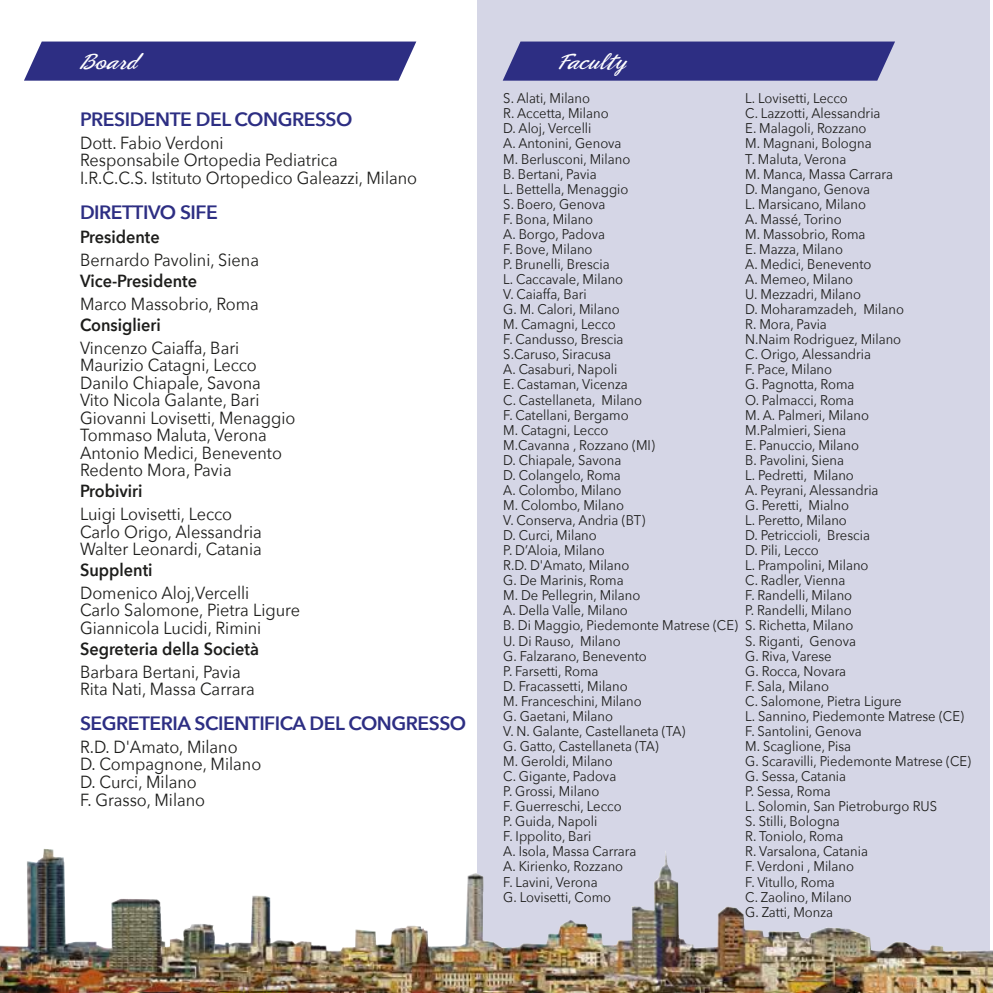
<style>
.page{position:relative;width:993px;height:993px;background:#fff}
.page>*{position:absolute;margin:0;border:0;box-sizing:border-box;transform-origin:0 0}
.t1{font:23.62px "Phoenix Script FLF";letter-spacing:.01em;color:#fff}
.t2{font:600 19.25px "Avenir Next";letter-spacing:-.025em;color:#2d2e83}
.t3{font:17.5px/17.5px "Avenir Next";color:#1d1d1b;scale:.93 1}
.t4{font:600 17.5px "Avenir Next";color:#1d1d1b;scale:.93 1}
.t5{font:14px/15px "Avenir Next";color:#1d1d1b;scale:.93 1}
</style>
<div class="page">
<div style="left:477px;top:0;width:512px;height:992px;background:#d5d6e6"></div>
<svg style="left:24px;top:42px;width:392px;height:39px;background:#383989"></svg>
<img style="left:0;top:853px;width:992px;height:139px">
<svg style="left:502px;top:42px;width:392px;height:39px;background:#353688"></svg>
<h1 class="t1" style="left:78px;top:49px;width:60px">Board</h1>
<h1 class="t1" style="left:557px;top:49px;width:70px">Faculty</h1>
<h2 class="t2" style="left:80px;top:103px;width:274px">PRESIDENTE DEL CONGRESSO</h2>
<p class="t3" style="left:80px;top:133px;width:364px">Dott. Fabio Verdoni<br>Responsabile Ortopedia Pediatrica<br>I.R.C.C.S. Istituto Ortopedico Galeazzi, Milano</p>
<h2 class="t2" style="left:80px;top:195px;width:139px">DIRETTIVO SIFE</h2>
<p class="t4" style="left:80px;top:222px;width:87px">Presidente</p>
<p class="t3" style="left:80px;top:250px;width:194px">Bernardo Pavolini, Siena</p>
<p class="t4" style="left:80px;top:266px;width:127px">Vice-Presidente</p>
<p class="t3" style="left:80px;top:294px;width:194px">Marco Massobrio, Roma</p>
<p class="t4" style="left:80px;top:309px;width:88px">Consiglieri</p>
<p class="t3" style="left:80px;top:338px;width:233px">Vincenzo Caiaffa, Bari<br>Maurizio Catagni, Lecco<br>Danilo Chiapale, Savona<br>Vito Nicola Galante, Bari<br>Giovanni Lovisetti, Menaggio<br>Tommaso Maluta, Verona<br>Antonio Medici, Benevento<br>Redento Mora, Pavia</p>
<p class="t4" style="left:80px;top:476px;width:69px">Probiviri</p>
<p class="t3" style="left:80px;top:504px;width:197px">Luigi Lovisetti, Lecco<br>Carlo Origo, Alessandria<br>Walter Leonardi, Catania</p>
<p class="t4" style="left:80px;top:554px;width:79px">Supplenti</p>
<p class="t3" style="left:80px;top:583px;width:238px">Domenico Aloj,Vercelli<br>Carlo Salomone, Pietra Ligure<br>Giannicola Lucidi, Rimini</p>
<p class="t4" style="left:80px;top:633px;width:194px">Segreteria della Società</p>
<p class="t3" style="left:80px;top:661px;width:189px">Barbara Bertani, Pavia<br>Rita Nati, Massa Carrara</p>
<h2 class="t2" style="left:80px;top:706px;width:387px">SEGRETERIA SCIENTIFICA DEL CONGRESSO</h2>
<p class="t3" style="left:80px;top:737px;width:196px">R.D. D'Amato, Milano<br>D. Compagnone, Milano<br>D. Curci, Milano<br>F. Grasso, Milano</p>
<p class="t5" style="left:503px;top:90px;width:254px">S. Alati, Milano<br>R. Accetta, Milano<br>D. Aloj, Vercelli<br>A. Antonini, Genova<br>M. Berlusconi, Milano<br>B. Bertani, Pavia<br>L. Bettella, Menaggio<br>S. Boero, Genova<br>F. Bona, Milano<br>A. Borgo, Padova<br>F. Bove, Milano<br>P. Brunelli, Brescia<br>L. Caccavale, Milano<br>V. Caiaffa, Bari<br>G. M. Calori, Milano<br>M. Camagni, Lecco<br>F. Candusso, Brescia<br>S.Caruso, Siracusa<br>A. Casaburi, Napoli<br>E. Castaman, Vicenza<br>C. Castellaneta, Milano<br>F. Catellani, Bergamo<br>M. Catagni, Lecco<br>M.Cavanna , Rozzano (MI)<br>D. Chiapale, Savona<br>D. Colangelo, Roma<br>A. Colombo, Milano<br>M. Colombo, Milano<br>V. Conserva, Andria (BT)<br>D. Curci, Milano<br>P. D’Aloia, Milano<br>R.D. D'Amato, Milano<br>G. De Marinis, Roma<br>M. De Pellegrin, Milano<br>A. Della Valle, Milano<br>B. Di Maggio, Piedemonte Matrese (CE)<br>U. Di Rauso, Milano<br>G. Falzarano, Benevento<br>P. Farsetti, Roma<br>D. Fracassetti, Milano<br>M. Franceschini, Milano<br>G. Gaetani, Milano<br>V. N. Galante, Castellaneta (TA)<br>G. Gatto, Castellaneta (TA)<br>M. Geroldi, Milano<br>C. Gigante, Padova<br>P. Grossi, Milano<br>F. Guerreschi, Lecco<br>P. Guida, Napoli<br>F. Ippolito, Bari<br>A. Isola, Massa Carrara<br>A. Kirienko, Rozzano<br>F. Lavini, Verona<br>G. Lovisetti, Como</p>
<p class="t5" style="left:745px;top:90px;width:244px">L. Lovisetti, Lecco<br>C. Lazzotti, Alessandria<br>E. Malagoli, Rozzano<br>M. Magnani, Bologna<br>T. Maluta, Verona<br>M. Manca, Massa Carrara<br>D. Mangano, Genova<br>L. Marsicano, Milano<br>A. Massé, Torino<br>M. Massobrio, Roma<br>E. Mazza, Milano<br>A. Medici, Benevento<br>A. Memeo, Milano<br>U. Mezzadri, Milano<br>D. Moharamzadeh, Milano<br>R. Mora, Pavia<br>N.Naim Rodriguez, Milano<br>C. Origo, Alessandria<br>F. Pace, Milano<br>G. Pagnotta, Roma<br>O. Palmacci, Roma<br>M. A. Palmeri, Milano<br>M.Palmieri, Siena<br>E. Panuccio, Milano<br>B. Pavolini, Siena<br>L. Pedretti, Milano<br>A. Peyrani, Alessandria<br>G. Peretti, Mialno<br>L. Peretto, Milano<br>D. Petriccioli, Brescia<br>D. Pili, Lecco<br>L. Prampolini, Milano<br>C. Radler, Vienna<br>F. Randelli, Milano<br>P. Randelli, Milano<br>S. Richetta, Milano<br>S. Riganti, Genova<br>G. Riva, Varese<br>G. Rocca, Novara<br>F. Sala, Milano<br>C. Salomone, Pietra Ligure<br>L. Sannino, Piedemonte Matrese (CE)<br>F. Santolini, Genova<br>M. Scaglione, Pisa<br>G. Scaravilli, Piedemonte Matrese (CE)<br>G. Sessa, Catania<br>P. Sessa, Roma<br>L. Solomin, San Pietroburgo RUS<br>S. Stilli, Bologna<br>R. Toniolo, Roma<br>R. Varsalona, Catania<br>F. Verdoni , Milano<br>F. Vitullo, Roma<br>C. Zaolino, Milano<br>G. Zatti, Monza</p>
</div>
